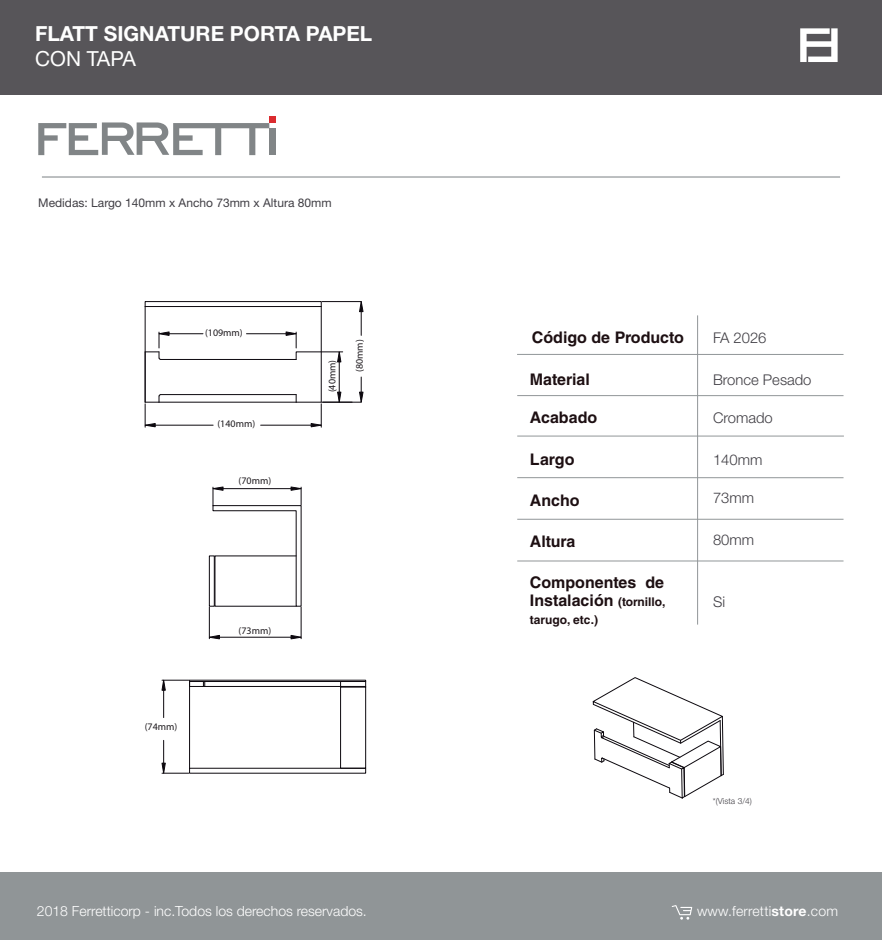
<style>
.page{position:relative;width:882px;height:940px;background:#fff}
.page>*{position:absolute;margin:0;border:0;box-sizing:border-box;transform-origin:0 0}
.t1{font:700 20.8px "Helvetica Neue LT Std";color:#fff}
.t2{font:20.8px "Helvetica Neue LT Std";color:#fff}
.t3{font:700 16px/18px "Helvetica LT Std";color:#1d0f12}
.t4{font:300 14.8px "Helvetica Neue LT Std";color:#403e44}
.t5{font:300 14px "Helvetica Neue LT Std";color:#fff}
.t6{font:12px "Helvetica Neue LT Std";color:#403e44}
.t7{font:700 12px "Helvetica LT Std";color:#1d0f12}
.t8{font:10px "Myriad Pro";color:#1f1b1f}
.t9{font:300 8.4px "Helvetica Neue LT Std";color:#403e44}
.s1{font-size:12px}
.s2{font-weight:700}
</style>
<div class="page">
<svg style="left:592px;top:677px;width:131px;height:122px"></svg>
<div style="left:0;top:0;width:881px;height:95px;background:#575559"></div>
<svg style="left:800px;top:28px;width:37px;height:34px"></svg>
<div style="left:269px;top:128px;width:6px;height:27px;background:#818587"></div>
<svg style="left:38px;top:122px;width:231px;height:33px"></svg>
<div style="left:269px;top:116px;width:6px;height:7px;background:#db2b2f"></div>
<div style="left:0;top:872px;width:881px;height:68px;background:#909597"></div>
<svg style="left:671px;top:905px;width:21px;height:15px"></svg>
<hr style="left:42px;top:176px;width:797px;height:2px;background:#919698">
<hr style="left:517px;top:354px;width:326px;height:1px;background:#919698">
<hr style="left:517px;top:436px;width:326px;height:1px;background:#919698">
<hr style="left:517px;top:477px;width:326px;height:1px;background:#919698">
<hr style="left:517px;top:395px;width:326px;height:1px;background:#919698">
<hr style="left:517px;top:519px;width:326px;height:1px;background:#919698">
<hr style="left:697px;top:315px;width:1px;height:310px;background:#919698">
<hr style="left:517px;top:561px;width:326px;height:1px;background:#919698">
<div style="left:209px;top:556px;width:5px;height:50px;border:1px solid #0c080e"></div>
<svg style="left:211px;top:487px;width:91px;height:120px"></svg>
<hr style="left:301px;top:607px;width:1px;height:32px;background:#0c080e">
<hr style="left:209px;top:607px;width:1px;height:32px;background:#0c080e">
<hr style="left:219px;top:637px;width:72px;height:1px;background:#0c080e">
<svg style="left:290px;top:635px;width:12px;height:4px"></svg>
<svg style="left:208px;top:635px;width:12px;height:4px"></svg>
<div style="left:340px;top:687px;width:26px;height:81px;border:1px solid #0c080e"></div>
<hr style="left:189px;top:680px;width:1px;height:88px;background:#0c080e">
<svg style="left:162px;top:740px;width:27px;height:34px"></svg>
<svg style="left:162px;top:679px;width:204px;height:39px"></svg>
<hr style="left:321px;top:352px;width:1px;height:50px;background:#0c080e">
<hr style="left:160px;top:394px;width:136px;height:1px;background:#0c080e">
<hr style="left:159px;top:402px;width:137px;height:1px;background:#0c080e">
<hr style="left:145px;top:307px;width:1px;height:95px;background:#0c080e">
<hr style="left:322px;top:301px;width:39px;height:1px;background:#0c080e">
<hr style="left:322px;top:402px;width:39px;height:1px;background:#0c080e">
<svg style="left:359px;top:301px;width:4px;height:34px"></svg>
<svg style="left:359px;top:377px;width:4px;height:26px"></svg>
<hr style="left:155px;top:425px;width:58px;height:1px;background:#0c080e">
<hr style="left:260px;top:425px;width:51px;height:1px;background:#0c080e">
<svg style="left:144px;top:394px;width:17px;height:33px"></svg>
<hr style="left:339px;top:362px;width:1px;height:30px;background:#0c080e">
<svg style="left:296px;top:392px;width:56px;height:35px"></svg>
<svg style="left:145px;top:301px;width:197px;height:61px"></svg>
<h1 class="t1" style="left:35px;top:21px;width:338px">FLATT SIGNATURE PORTA PAPEL</h1>
<h1 class="t2" style="left:35px;top:46px;width:102px">CON TAPA</h1>
<p class="t6" style="left:38px;top:196px;width:295px">Medidas: Largo 140mm x Ancho 73mm x Altura 80mm</p>
<p class="t8" style="left:205px;top:326px;width:39px">(109mm)</p>
<p class="t8" style="left:217px;top:418px;width:39px">(140mm)</p>
<p class="t8" style="left:238px;top:474px;width:34px">(70mm)</p>
<p class="t8" style="left:326px;top:392px;width:34px;rotate:-90deg">(40mm)</p>
<p class="t8" style="left:353px;top:372px;width:34px;rotate:-90deg">(80mm)</p>
<p class="t8" style="left:145px;top:721px;width:34px">(74mm)</p>
<p class="t8" style="left:238px;top:624px;width:34px">(73mm)</p>
<p class="t3" style="left:531px;top:328px;width:153px">Código de Producto</p>
<p class="t4" style="left:712px;top:329px;width:55px">FA 2026</p>
<p class="t3" style="left:529px;top:370px;width:61px">Material</p>
<p class="t4" style="left:712px;top:371px;width:100px">Bronce Pesado</p>
<p class="t3" style="left:529px;top:408px;width:69px">Acabado</p>
<p class="t4" style="left:712px;top:409px;width:61px">Cromado</p>
<p class="t3" style="left:529px;top:450px;width:46px">Largo</p>
<p class="t4" style="left:712px;top:450px;width:51px">140mm</p>
<p class="t3" style="left:529px;top:491px;width:51px">Ancho</p>
<p class="t4" style="left:712px;top:489px;width:43px">73mm</p>
<p class="t3" style="left:529px;top:532px;width:47px">Altura</p>
<p class="t4" style="left:712px;top:531px;width:43px">80mm</p>
<p class="t3" style="left:529px;top:573px;width:137px">Componentes de<br>Instalación <span class="s1">(tornillo,</span></p>
<p class="t7" style="left:529px;top:612px;width:70px">tarugo, etc.)</p>
<p class="t4" style="left:712px;top:593px;width:14px">Si</p>
<p class="t9" style="left:712px;top:795px;width:40px">*(Vista 3/4)</p>
<p class="t5" style="left:37px;top:903px;width:331px">2018 Ferretticorp - inc.Todos los derechos reservados.</p>
<p class="t5" style="left:696px;top:903px;width:142px">www.ferretti<span class="s2">store</span>.com</p>
</div>
